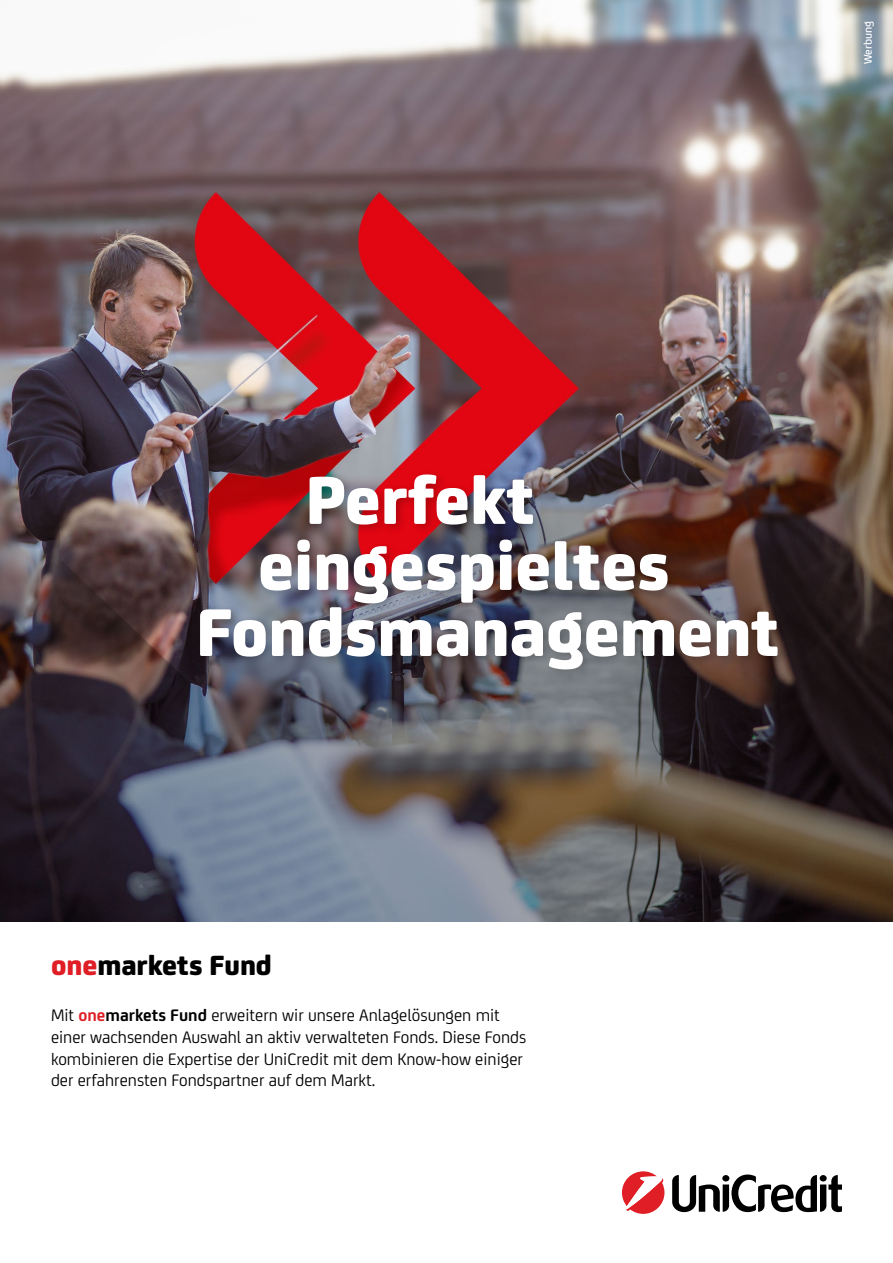
<style>
.page{position:relative;width:893px;height:1263px;background:#fff}
.page>*{position:absolute;margin:0;border:0;box-sizing:border-box;transform-origin:0 0}
.t1{font:800 72px "Uni Credit";color:#fff}
.t2{font:800 30px "Uni Credit";color:#000}
.t3{font:18px/21.6px "Uni Credit";color:#000}
.t4{font:500 12px "Uni Credit";color:#fff}
.s1{color:#df1e26}
.s2{font-weight:700;color:#df1e26}
.s3{font-weight:700}
</style>
<div class="page">
<img style="left:0;top:0;width:893px;height:922px">
<div style="left:194px;top:469px;width:595px;height:212px;background:#000;opacity:.25"></div>
<svg style="left:622px;top:1171px;width:42px;height:43px"></svg>
<svg style="left:672px;top:1174px;width:170px;height:38px"></svg>
<p class="t4" style="left:859px;top:64px;width:44px;rotate:-90deg">Werbung</p>
<h1 class="t1" style="left:305px;top:444px;width:231px">Perfekt</h1>
<h1 class="t1" style="left:258px;top:510px;width:413px">eingespieltes</h1>
<h1 class="t1" style="left:196px;top:576px;width:585px">Fondsmanagement</h1>
<h2 class="t2" style="left:51px;top:941px;width:222px"><span class="s1">one</span>markets Fund</h2>
<p class="t3" style="left:51px;top:1003px;width:477px">Mit <span class="s2">one</span><span class="s3">markets Fund</span> erweitern wir unsere Anlagelösungen mit einer wachsenden Auswahl an aktiv verwalteten Fonds. Diese Fonds kombinieren die Expertise der UniCredit mit dem Know-how einiger der erfahrensten Fondspartner auf dem Markt.</p>
</div>
